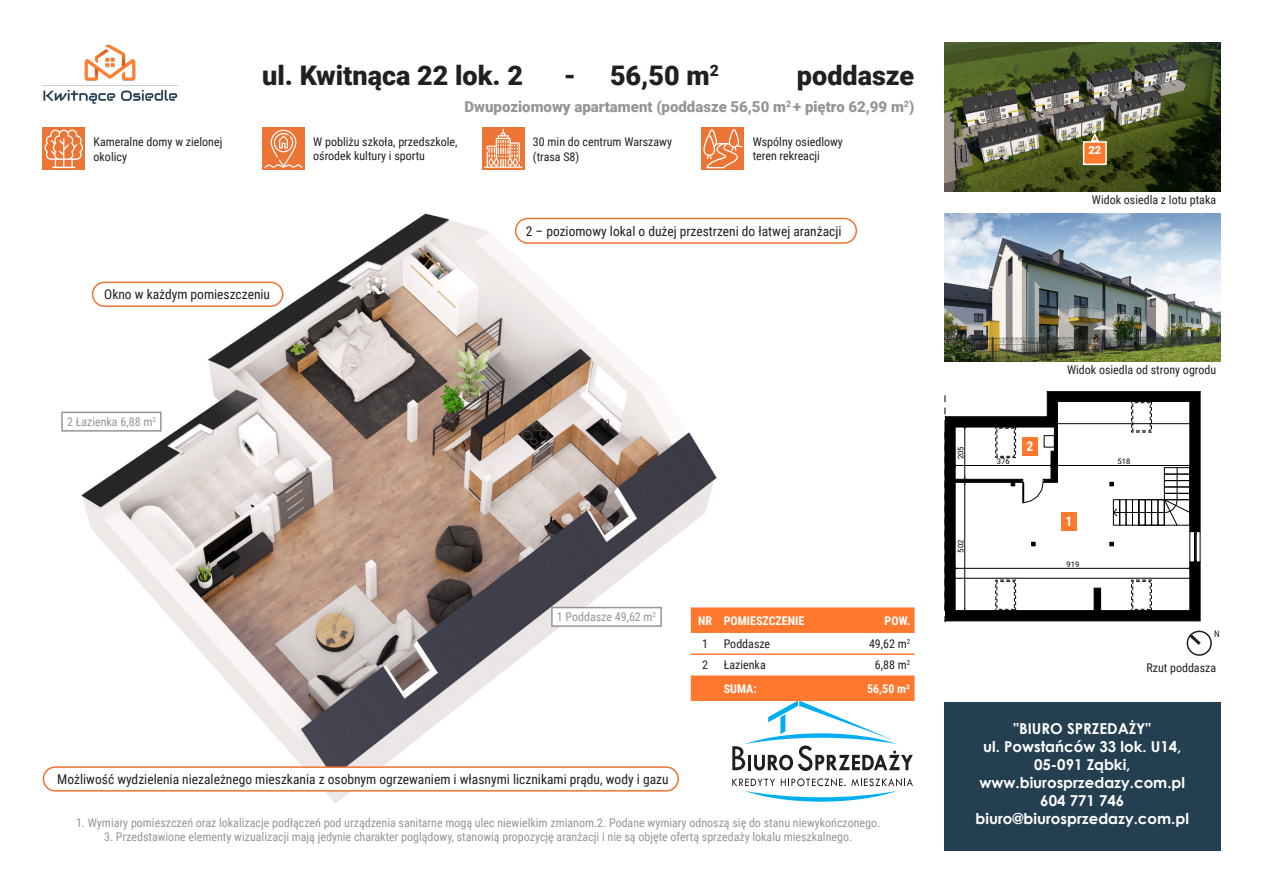
<style>
.page{position:relative;width:1263px;height:893px;background:#fff}
.page>*{position:absolute;margin:0;border:0;box-sizing:border-box;transform-origin:0 0}
.t1{font:900 27px "Roboto";color:#231f20}
.t2{font:700 15px/18px "Century Gothic";color:#fff;text-align:center}
.t3{font:900 15px "Roboto";color:#939598}
.t4{font:13.5px "Roboto Condensed";color:#231f20}
.t5{font:700 13.5px "Roboto Condensed";color:#fff}
.t6{font:12px "Roboto Condensed";color:#939598}
.t7{font:12px/14.4px "Roboto Condensed";color:#231f20}
.t8{font:700 12px "Roboto Condensed";color:#fff}
.pinezki_rzut_z_lot{font:900 11.1px "Roboto";color:#fff}
.t9{font:9px "Roboto Condensed";color:#231f20}
.t10{font:7.65px "Roboto";color:#000}
</style>
<div class="page">
<img style="left:944px;top:213px;width:276px;height:148px">
<hr style="left:1200px;top:562px;width:1px;height:59px;background:#000">
<hr style="left:1200px;top:392px;width:1px;height:140px;background:#000">
<svg style="left:945px;top:392px;width:255px;height:230px"></svg>
<img style="left:42px;top:167px;width:717px;height:636px">
<img style="left:944px;top:43px;width:276px;height:148px">
<div style="left:262px;top:128px;width:43px;height:42px;background:#ec7434"></div>
<svg style="left:264px;top:130px;width:39px;height:38px"></svg>
<div style="left:43px;top:128px;width:42px;height:42px;background:#ec7434"></div>
<svg style="left:45px;top:129px;width:38px;height:39px"></svg>
<svg style="left:702px;top:128px;width:42px;height:42px"></svg>
<svg style="left:703px;top:129px;width:39px;height:39px;background:#ef8f5c"></svg>
<div style="left:482px;top:127px;width:42px;height:43px;background:#ec7434"></div>
<svg style="left:484px;top:129px;width:38px;height:39px"></svg>
<img style="left:43px;top:44px;width:134px;height:60px">
<svg style="left:1186px;top:630px;width:26px;height:26px"></svg>
<div style="left:944px;top:702px;width:276px;height:148px;background:#243f50"></div>
<div style="left:1061px;top:512px;width:15px;height:18px;background:#ff782e"></div>
<div style="left:1022px;top:437px;width:15px;height:19px;background:#ff782e"></div>
<div style="left:552px;top:608px;width:109px;height:18px;background:#fff"></div>
<div style="left:551px;top:607px;width:111px;height:20px;border:2px solid #939598"></div>
<div style="left:62px;top:412px;width:99px;height:19px;background:#fff"></div>
<div style="left:61px;top:412px;width:101px;height:20px;border:2px solid #939598"></div>
<div style="left:516px;top:218px;width:340px;height:25px;background:#fff;border-radius:12px"></div>
<div style="left:515px;top:218px;width:342px;height:26px;border:2px solid #ec7434;border-radius:12px"></div>
<div style="left:93px;top:282px;width:190px;height:24px;background:#fff;border-radius:12px"></div>
<div style="left:92px;top:282px;width:191px;height:25px;border:2px solid #ec7434;border-radius:12px"></div>
<div style="left:43px;top:767px;width:635px;height:24px;background:#fff;border-radius:12px"></div>
<div style="left:43px;top:766px;width:636px;height:26px;border:2px solid #ec7434;border-radius:12px"></div>
<div style="left:1083px;top:141px;width:24px;height:24px;background:#ff782e;border:2px solid #fff"></div>
<svg style="left:1089px;top:133px;width:11px;height:9px"></svg>
<svg style="left:732px;top:778px;width:181px;height:24px"></svg>
<svg style="left:691px;top:607px;width:223px;height:164px"></svg>
<h1 class="t1" style="left:262px;top:56px;width:262px">ul. Kwitnąca 22 lok. 2</h1>
<h1 class="t1" style="left:610px;top:56px;width:110px">56,50 m<sup>2</sup></h1>
<h1 class="t1" style="left:797px;top:56px;width:119px">poddasze</h1>
<h1 class="t1" style="left:564px;top:56px;width:14px">-</h1>
<p class="t3" style="left:465px;top:96px;width:451px">Dwupoziomowy apartament (poddasze 56,50 m<sup>2</sup> + piętro 62,99 m<sup>2</sup>)</p>
<p class="t7" style="left:94px;top:134px;width:130px">Kameralne domy w zielonej okolicy</p>
<p class="t7" style="left:313px;top:134px;width:146px">W pobliżu szkoła, przedszkole, ośrodek kultury i sportu</p>
<p class="t7" style="left:533px;top:134px;width:141px">30 min do centrum Warszawy (trasa S8)</p>
<p class="t7" style="left:753px;top:134px;width:92px">Wspólny osiedlowy teren rekreacji</p>
<p class="t4" style="left:104px;top:285px;width:167px">Okno w każdym pomieszczeniu</p>
<p class="t6" style="left:67px;top:413px;width:90px">2 Łazienka 6,88 m<sup>2</sup></p>
<p class="t4" style="left:526px;top:221px;width:317px">2 – poziomowy lokal o dużej przestrzeni do łatwej aranżacji</p>
<p class="t6" style="left:557px;top:608px;width:101px">1 Poddasze 49,62 m<sup>2</sup></p>
<p class="t8" style="left:698px;top:612px;width:108px">NR POMIESZCZENIE</p>
<p class="t8" style="left:885px;top:612px;width:27px">POW.</p>
<p class="t7" style="left:702px;top:636px;width:7px">1</p>
<p class="t7" style="left:724px;top:636px;width:48px">Poddasze</p>
<p class="t7" style="left:869px;top:636px;width:43px">49,62 m<sup>2</sup></p>
<p class="t7" style="left:702px;top:657px;width:7px">2</p>
<p class="t7" style="left:724px;top:657px;width:44px">Łazienka</p>
<p class="t7" style="left:875px;top:657px;width:37px">6,88 m<sup>2</sup></p>
<p class="t8" style="left:724px;top:680px;width:34px">SUMA:</p>
<p class="t8" style="left:867px;top:680px;width:45px">56,50 m2</p>
<p class="t4" style="left:57px;top:770px;width:613px">Możliwość wydzielenia niezależnego mieszkania z osobnym ogrzewaniem i własnymi licznikami prądu, wody i gazu</p>
<p class="t6" style="left:76px;top:814px;width:806px">1. Wymiary pomieszczeń oraz lokalizacje podłączeń pod urządzenia sanitarne mogą ulec niewielkim zmianom.2. Podane wymiary odnoszą się do stanu niewykończonego.</p>
<p class="t6" style="left:104px;top:828px;width:750px">3. Przedstawione elementy wizualizacji mają jedynie charakter poglądowy, stanowią propozycję aranżacji i nie są objęte ofertą sprzedaży lokalu mieszkalnego.</p>
<p class="pinezki_rzut_z_lot" style="left:1088px;top:142px;width:14px">22</p>
<p class="t7" style="left:1092px;top:192px;width:126px">Widok osiedla z lotu ptaka</p>
<p class="t7" style="left:1067px;top:362px;width:151px">Widok osiedla od strony ogrodu</p>
<p class="t10" style="left:955px;top:459px;width:14px;rotate:-90deg">205</p>
<p class="t10" style="left:955px;top:553px;width:14px;rotate:-90deg">502</p>
<p class="t5" style="left:1026px;top:437px;width:8px">2</p>
<p class="t10" style="left:997px;top:456px;width:14px">376</p>
<p class="t10" style="left:1117px;top:456px;width:14px">518</p>
<p class="t5" style="left:1065px;top:512px;width:8px">1</p>
<p class="t10" style="left:1066px;top:559px;width:14px">919</p>
<p class="t9" style="left:1214px;top:628px;width:7px">N</p>
<p class="t7" style="left:1146px;top:660px;width:71px">Rzut poddasza</p>
<p class="t2" style="left:976px;top:719px;width:215px">"BIURO SPRZEDAŻY"<br>ul. Powstańców 33 lok. U14,<br>05-091 Ząbki, www.biurosprzedazy.com.pl<br>604 771 746 biuro@biurosprzedazy.com.pl</p>
</div>
